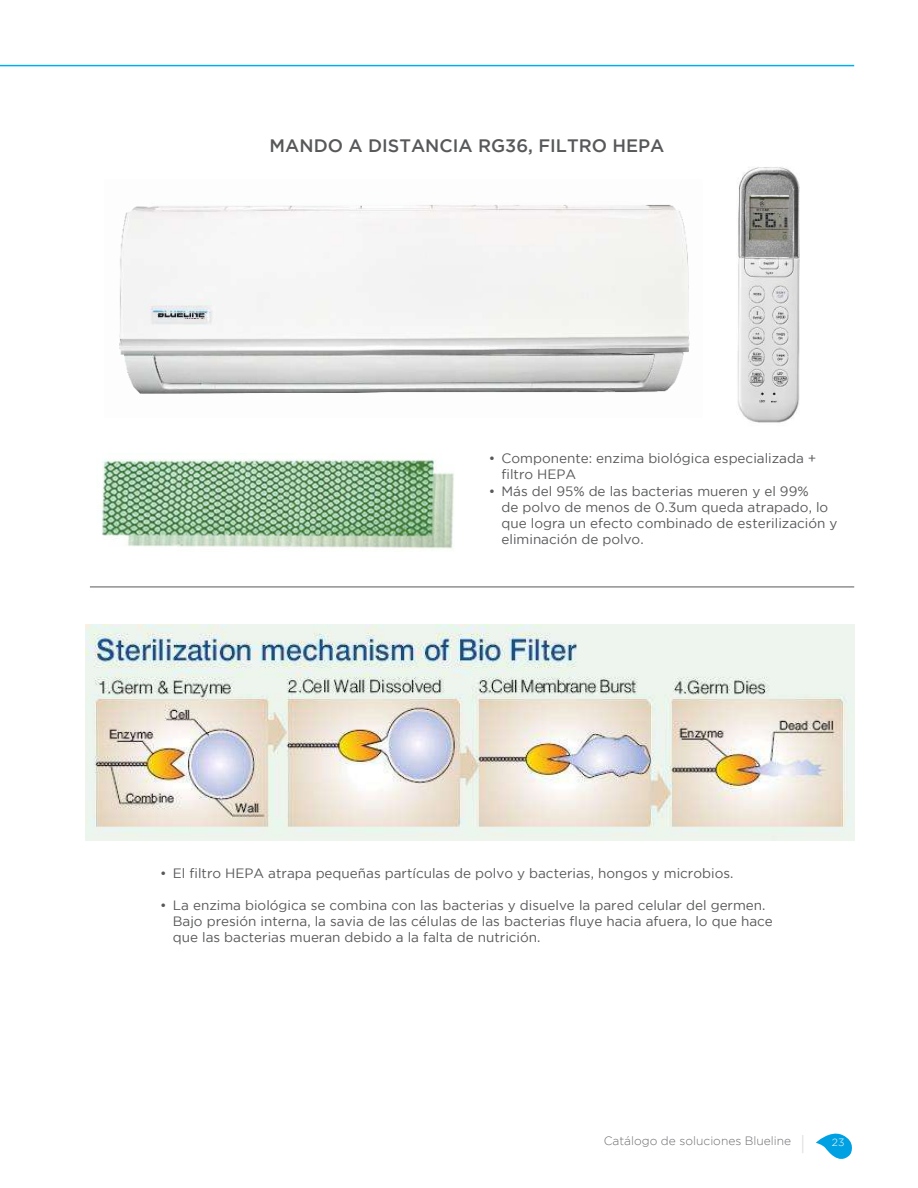
<style>
.page{position:relative;width:918px;height:1188px;background:#fff}
.page>*{position:absolute;margin:0;border:0;box-sizing:border-box;transform-origin:0 0}
.t1{font:500 18px "Gotham";color:#57585a}
.t2{font:13.5px/16.2px "Gotham";color:#57585a}
.t3{font:300 12px "Gotham";color:#6c6d70}
.t4{font:300 10.5px "Gotham";color:#fff}
</style>
<div class="page">
<svg style="left:816px;top:1133px;width:36px;height:26px"></svg>
<svg style="left:802px;top:1135px;width:1px;height:18px"></svg>
<hr style="left:0;top:65px;width:854px;height:1px;background:#00aeef">
<hr style="left:90px;top:587px;width:764px;height:1px;background:#57585a">
<img style="left:737px;top:167px;width:63px;height:256px">
<img style="left:100px;top:453px;width:354px;height:96px">
<img style="left:85px;top:624px;width:769px;height:217px">
<img style="left:119px;top:204px;width:571px;height:190px">
<img style="left:752px;top:180px;width:37px;height:16px">
<h1 class="t1" style="left:270px;top:135px;width:396px">MANDO A DISTANCIA RG36, FILTRO HEPA</h1>
<p class="t2" style="left:502px;top:450px;width:317px;text-indent:-13px">• Componente: enzima biológica especializada + filtro HEPA</p>
<p class="t2" style="left:502px;top:482px;width:338px;text-indent:-13px">• Más del 95% de las bacterias mueren y el 99%<br>de polvo de menos de 0.3um queda atrapado, lo que logra un efecto combinado de esterilización y eliminación de polvo.</p>
<p class="t2" style="left:160px;top:865px;width:575px">• El filtro HEPA atrapa pequeñas partículas de polvo y bacterias, hongos y microbios.</p>
<p class="t2" style="left:173px;top:897px;width:602px;text-indent:-13px">• La enzima biológica se combina con las bacterias y disuelve la pared celular del germen.<br>Bajo presión interna, la savia de las células de las bacterias fluye hacia afuera, lo que hace que las bacterias mueran debido a la falta de nutrición.</p>
<p class="t3" style="left:604px;top:1134px;width:189px">Catálogo de soluciones Blueline</p>
<p class="t4" style="left:832px;top:1137px;width:14px">23</p>
</div>
